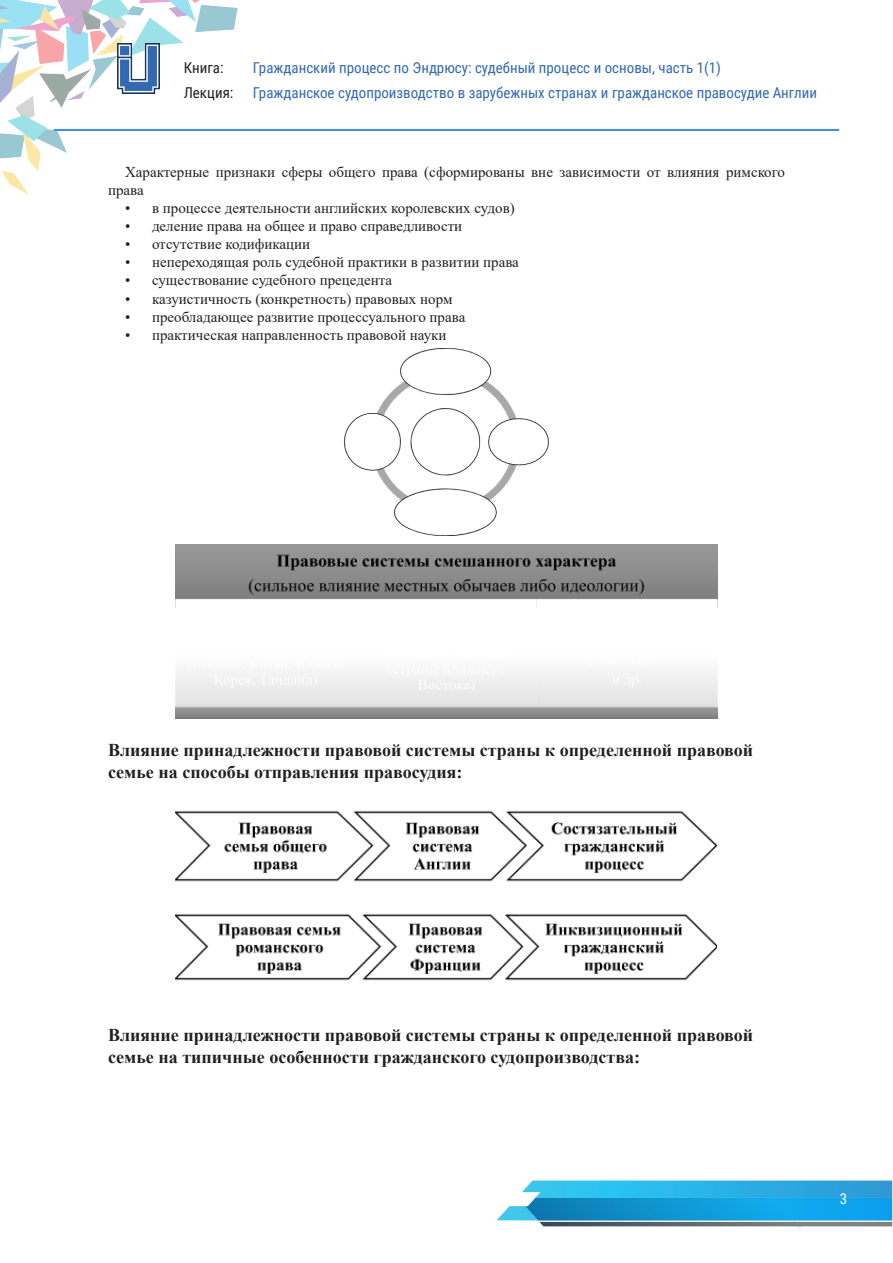
<style>
.page{position:relative;width:893px;height:1263px;background:#fff}
.page>*{position:absolute;margin:0;border:0;box-sizing:border-box;transform-origin:0 0}
.tema{font:700 18px/21.6px "Times New Roman";color:#231f20}
.t1{font:15px/18px "Times New Roman";color:#231f20}
.t2{font:15px/25.5px "Roboto Condensed";color:#3269b1}
.t3{font:15px/25.5px "Roboto Condensed";color:#231f20}
.t4{font:15px "Roboto Condensed";color:#fff}
</style>
<div class="page">
<svg style="left:497px;top:1180px;width:395px;height:46px;background:#5bb6d9"></svg>
<img style="left:525px;top:1198px;width:367px;height:22px">
<img style="left:0;top:0;width:238px;height:195px">
<hr style="left:54px;top:129px;width:785px;height:2px;background:#3b91e8">
<img style="left:118px;top:44px;width:41px;height:49px">
<img style="left:343px;top:349px;width:206px;height:186px">
<img style="left:175px;top:545px;width:543px;height:173px">
<img style="left:175px;top:810px;width:541px;height:171px">
<p class="t3" style="left:184px;top:54px;width:51px">Книга:<br>Лекция:</p>
<p class="t2" style="left:253px;top:54px;width:565px">Гражданский процесс по Эндрюсу: судебный процесс и основы, часть 1(1)<br>Гражданское судопроизводство в зарубежных странах и гражданское правосудие Англии</p>
<p class="t1" style="left:108px;top:163px;width:678px;text-indent:17px">Характерные признаки сферы общего права (сформированы вне зависимости от влияния римского права</p>
<p class="t1" style="left:125px;top:199px;width:391px">• в процессе деятельности английских королевских судов)</p>
<p class="t1" style="left:125px;top:217px;width:339px">• деление права на общее и право справедливости</p>
<p class="t1" style="left:125px;top:235px;width:187px">• отсутствие кодификации</p>
<p class="t1" style="left:125px;top:253px;width:395px">• непереходящая роль судебной практики в развитии права</p>
<p class="t1" style="left:125px;top:271px;width:269px">• существование судебного прецедента</p>
<p class="t1" style="left:125px;top:289px;width:329px">• казуистичность (конкретность) правовых норм</p>
<p class="t1" style="left:125px;top:307px;width:342px">• преобладающее развитие процессуального права</p>
<p class="t1" style="left:125px;top:325px;width:323px">• практическая направленность правовой науки</p>
<p class="tema" style="left:108px;top:739px;width:647px">Влияние принадлежности правовой системы страны к определенной правовой семье на способы отправления правосудия:</p>
<p class="tema" style="left:108px;top:1023px;width:647px">Влияние принадлежности правовой системы страны к определенной правовой семье на типичные особенности гражданского судопроизводства:</p>
<p class="t4" style="left:840px;top:1188px;width:9px">3</p>
</div>
